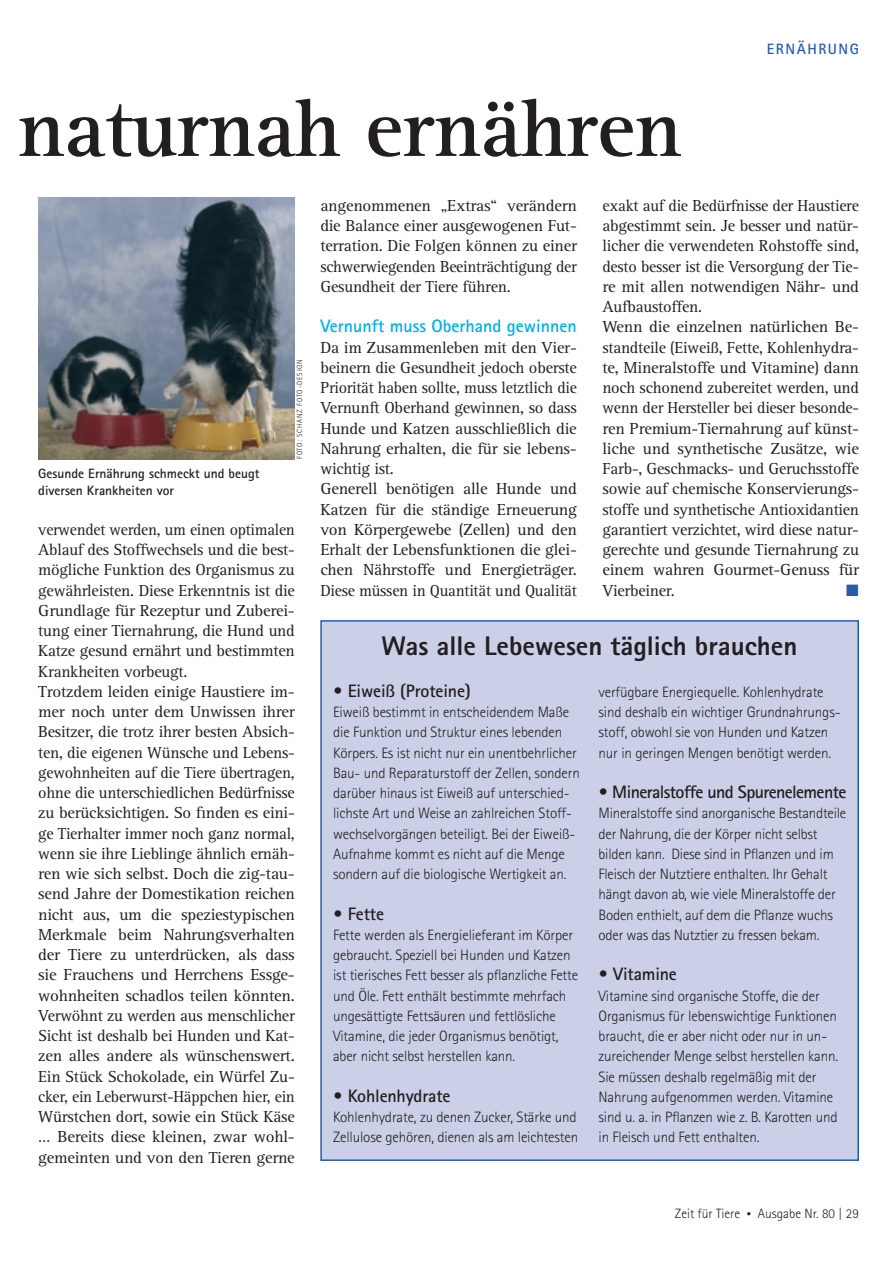
<style>
.page{position:relative;width:893px;height:1263px;background:#fff}
.page>*{position:absolute;margin:0;border:0;box-sizing:border-box;transform-origin:0 0}
.t1{font:700 82.5px "Rotis Serif";letter-spacing:-.01em;color:#231f20}
.t2{font:800 27px "Rotis Sans Serif";color:#231f20}
.t3{font:700 18px "Rotis Sans Serif";letter-spacing:-.01em;color:#231f20}
.t4{font:700 18px "Rotis Sans Serif";letter-spacing:-.035em;color:#231f20}
.t5{font:700 18px "Rotis Sans Serif";color:#00aeef}
.t6{font:16.5px/20.2px "Rotis Serif";letter-spacing:-.015em;color:#231f20}
.t7{font:16.5px "Zapf Dingbats ITC";color:#285caa}
.t8{font:300 15px/20.2px "Rotis Sans Serif";letter-spacing:-.01em;color:#231f20}
.t9{font:700 15px "Rotis Sans Serif";letter-spacing:.1em;color:#285caa}
.t10{font:700 13.5px/16.5px "Rotis Sans Serif";color:#231f20}
.t11{font:300 13.5px "Rotis Sans Serif";color:#231f20}
.t12{font:300 7.5px "Rotis Sans Serif";letter-spacing:.1em;color:#231f20}
.s1{font-size:9px}
</style>
<div class="page">
<img style="left:38px;top:198px;width:257px;height:261px">
<div style="left:321px;top:621px;width:537px;height:539px;background:#cbd0e8"></div>
<div style="left:320px;top:620px;width:539px;height:541px;border:2px solid #285caa"></div>
<h1 class="t1" style="left:17px;top:99px;width:666px">naturnah ernähren</h1>
<p class="t9" style="left:767px;top:44px;width:93px">ERNÄHRUNG</p>
<p class="t10" style="left:38px;top:467px;width:223px">Gesunde Ernährung schmeckt und beugt diversen Krankheiten vor</p>
<p class="t12" style="left:297px;top:459px;width:102px;rotate:-90deg">FOTO: SCHANZ FOTO-DESIGN</p>
<p class="t6" style="left:38px;top:521px;width:258px">verwendet werden, um einen optimalen Ablauf des Stoffwechsels und die best&shy;mögliche Funktion des Organismus zu gewährleisten. Diese Erkenntnis ist die Grundlage für Rezeptur und Zuberei&shy;tung einer Tiernahrung, die Hund und Katze gesund ernährt und bestimmten Krankheiten vorbeugt.<br>Trotzdem leiden einige Haustiere im&shy;mer noch unter dem Unwissen ihrer Besitzer, die trotz ihrer besten Absich&shy;ten, die eigenen Wünsche und Lebens&shy;gewohnheiten auf die Tiere übertragen, ohne die unterschiedlichen Bedürfnisse zu berücksichtigen. So finden es eini&shy;ge Tierhalter immer noch ganz normal, wenn sie ihre Lieblinge ähnlich ernäh&shy;ren wie sich selbst. Doch die zig-tau&shy;send Jahre der Domestikation reichen nicht aus, um die speziestypischen Merkmale beim Nahrungsverhalten der Tiere zu unterdrücken, als dass sie Frauchens und Herrchens Essge&shy;wohnheiten schadlos teilen könnten.<br>Verwöhnt zu werden aus menschlicher Sicht ist deshalb bei Hunden und Kat&shy;zen alles andere als wünschenswert.<br>Ein Stück Schokolade, ein Würfel Zu&shy;cker, ein Leberwurst-Häppchen hier, ein Würstchen dort, sowie ein Stück Käse … Bereits diese kleinen, zwar wohl&shy;gemeinten und von den Tieren gerne</p>
<p class="t6" style="left:320px;top:197px;width:258px;text-align:justify">angenommenen „Extras“ verändern die Balance einer ausgewogenen Fut&shy;terration. Die Folgen können zu einer schwerwiegenden Beeinträchtigung der Gesundheit der Tiere führen.</p>
<p class="t5" style="left:320px;top:320px;width:258px">Vernunft muss Oberhand gewinnen</p>
<p class="t6" style="left:320px;top:338px;width:258px">Da im Zusammenleben mit den Vier&shy;beinern die Gesundheit jedoch oberste Priorität haben sollte, muss letztlich die Vernunft Oberhand gewinnen, so dass Hunde und Katzen ausschließlich die Nahrung erhalten, die für sie lebens&shy;wichtig ist.<br>Generell benötigen alle Hunde und Katzen für die ständige Erneuerung von Körpergewebe (Zellen) und den Erhalt der Lebensfunktionen die glei&shy;chen Nährstoffe und Energieträger.<br>Diese müssen in Quantität und Qualität</p>
<p class="t6" style="left:602px;top:197px;width:258px">exakt auf die Bedürfnisse der Haustiere abgestimmt sein. Je besser und natür&shy;licher die verwendeten Rohstoffe sind, desto besser ist die Versorgung der Tie&shy;re mit allen notwendigen Nähr- und Aufbaustoffen.<br>Wenn die einzelnen natürlichen Be&shy;standteile (Eiweiß, Fette, Kohlenhydra&shy;te, Mineralstoffe und Vitamine) dann noch schonend zubereitet werden, und wenn der Hersteller bei dieser besonde&shy;ren Premium-Tiernahrung auf künst&shy;liche und synthetische Zusätze, wie Farb-, Geschmacks- und Geruchsstoffe sowie auf chemische Konservierungs&shy;stoffe und synthetische Antioxidantien garantiert verzichtet, wird diese natur&shy;gerechte und gesunde Tiernahrung zu einem wahren Gourmet-Genuss für Vierbeiner.</p>
<p class="t7" style="left:846px;top:582px;width:14px">■</p>
<h2 class="t2" style="left:382px;top:636px;width:417px">Was alle Lebewesen täglich brauchen</h2>
<p class="t3" style="left:333px;top:684px;width:139px">• Eiweiß (Proteine)</p>
<p class="t8" style="left:333px;top:703px;width:248px">Eiweiß bestimmt in entscheidendem Maße die Funktion und Struktur eines lebenden Körpers. Es ist nicht nur ein unentbehrlicher Bau- und Reparaturstoff der Zellen, sondern darüber hinaus ist Eiweiß auf unterschied&shy;lichste Art und Weise an zahlreichen Stoff&shy;wechselvorgängen beteiligt. Bei der Eiweiß-Aufnahme kommt es nicht auf die Menge sondern auf die biologische Wertigkeit an.</p>
<p class="t3" style="left:333px;top:907px;width:52px">• Fette</p>
<p class="t8" style="left:333px;top:926px;width:246px">Fette werden als Energielieferant im Körper gebraucht. Speziell bei Hunden und Katzen ist tierisches Fett besser als pflanzliche Fette und Öle. Fett enthält bestimmte mehrfach ungesättigte Fettsäuren und fettlösliche Vitamine, die jeder Organismus benötigt, aber nicht selbst herstellen kann.</p>
<p class="t3" style="left:333px;top:1089px;width:119px">• Kohlenhydrate</p>
<p class="t8" style="left:333px;top:1108px;width:247px">Kohlenhydrate, zu denen Zucker, Stärke und<br>Zellulose gehören, dienen als am leichtesten</p>
<p class="t8" style="left:599px;top:683px;width:244px">verfügbare Energiequelle. Kohlenhydrate sind deshalb ein wichtiger Grundnahrungs&shy;stoff, obwohl sie von Hunden und Katzen nur in geringen Mengen benötigt werden.</p>
<p class="t4" style="left:599px;top:786px;width:249px">• Mineralstoffe und Spurenelemente</p>
<p class="t8" style="left:599px;top:805px;width:249px">Mineralstoffe sind anorganische Bestandteile der Nahrung, die der Körper nicht selbst bilden kann. Diese sind in Pflanzen und im Fleisch der Nutztiere enthalten. Ihr Gehalt hängt davon ab, wie viele Mineralstoffe der Boden enthielt, auf dem die Pflanze wuchs oder was das Nutztier zu fressen bekam.</p>
<p class="t3" style="left:599px;top:968px;width:80px">• Vitamine</p>
<p class="t8" style="left:599px;top:987px;width:241px">Vitamine sind organische Stoffe, die der Organismus für lebenswichtige Funktionen braucht, die er aber nicht oder nur in un&shy;zureichender Menge selbst herstellen kann.<br>Sie müssen deshalb regelmäßig mit der Nahrung aufgenommen werden. Vitamine sind u. a. in Pflanzen wie z. B. Karotten und in Fleisch und Fett enthalten.</p>
<p class="t11" style="left:675px;top:1209px;width:186px">Zeit für Tiere <span class="s1">•</span> Ausgabe Nr. 80 | 29</p>
</div>
